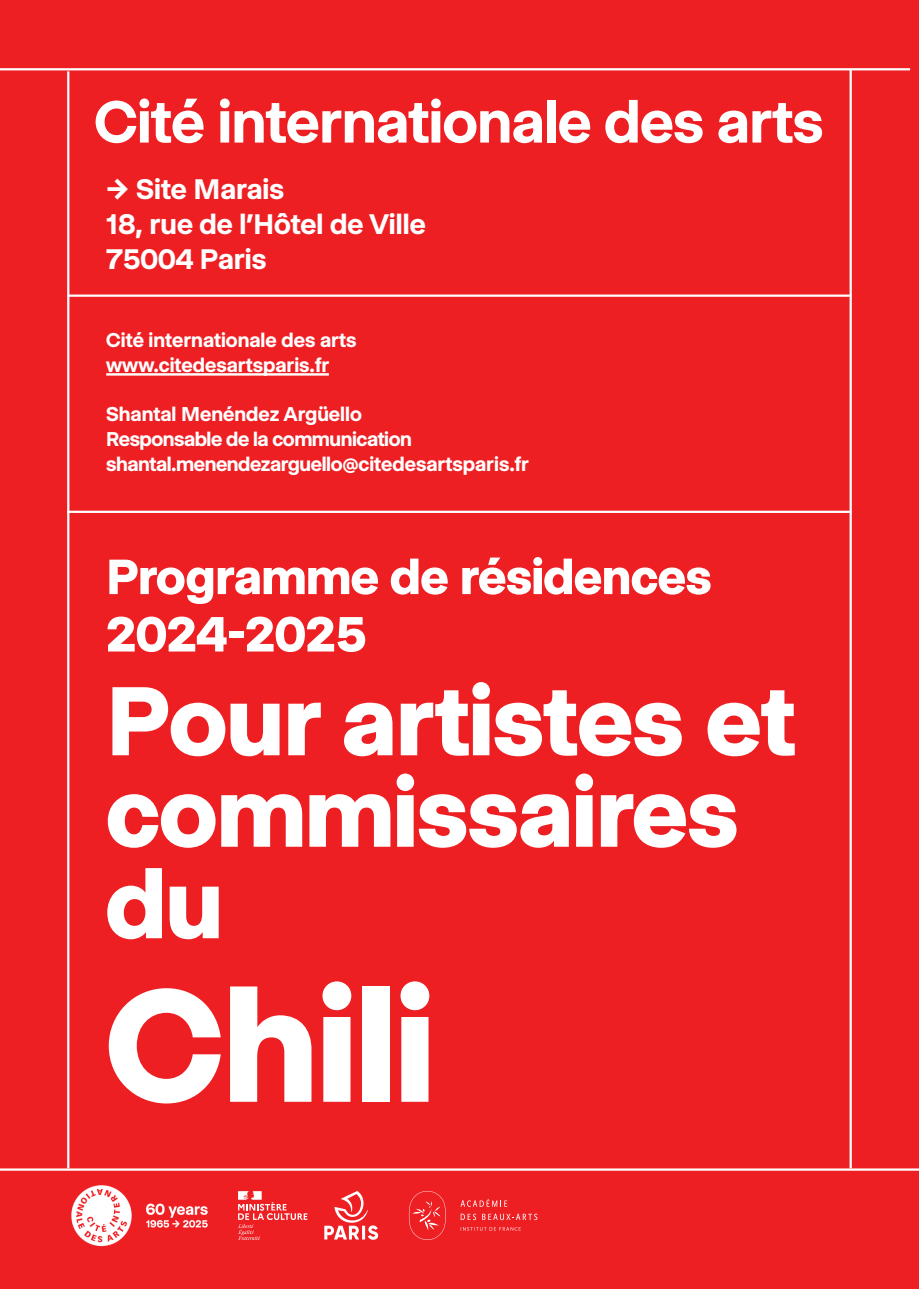
<style>
.page{position:relative;width:919px;height:1289px;background:#fff}
.page>*{position:absolute;margin:0;border:0;box-sizing:border-box;transform-origin:0 0}
.t1{font:900 169.5px "Selecta";color:#fff}
.t2{font:900 103.05px/91.5px "Selecta";color:#fff}
.t3{font:700 62.7px "Selecta";letter-spacing:-.01em;color:#fff}
.t4{font:900 52.2px/57.4px "Selecta";color:#fff}
.t5{font:700 29.85px/35.4px "Selecta";color:#fff}
.t6{font:700 21.15px/24.9px "Selecta";letter-spacing:-.02em;color:#fff}
.t7{font:700 21.15px/24.9px "Selecta";color:#fff}
</style>
<div class="page">
<div style="left:0;top:0;width:918px;height:1288px;background:#ee1f23"></div>
<hr style="left:106px;top:373px;width:223px;height:2px;background:#fff">
<hr style="left:67px;top:71px;width:2px;height:1097px;background:#fff">
<hr style="left:849px;top:69px;width:2px;height:1099px;background:#fff">
<hr style="left:0;top:68px;width:910px;height:2px;background:#fff">
<hr style="left:68px;top:294px;width:782px;height:3px;background:#fff">
<hr style="left:67px;top:510px;width:783px;height:3px;background:#fff">
<hr style="left:0;top:1168px;width:918px;height:2px;background:#fff">
<svg style="left:238px;top:1191px;width:69px;height:48px"></svg>
<svg style="left:324px;top:1191px;width:54px;height:48px"></svg>
<svg style="left:460px;top:1199px;width:47px;height:7px"></svg>
<svg style="left:460px;top:1213px;width:16px;height:6px"></svg>
<svg style="left:482px;top:1213px;width:55px;height:7px"></svg>
<svg style="left:460px;top:1227px;width:60px;height:3px"></svg>
<svg style="left:409px;top:1190px;width:37px;height:49px"></svg>
<img style="left:71px;top:1185px;width:137px;height:62px">
<h3 class="t3" style="left:94px;top:70px;width:730px">Cité internationale des arts</h3>
<h3 class="t5" style="left:106px;top:167px;width:321px">→ Site Marais<br>18, rue de l’Hôtel de Ville<br>75004 Paris</h3>
<p class="t7" style="left:106px;top:324px;width:252px">Cité internationale des arts www.citedesartsparis.fr</p>
<p class="t6" style="left:106px;top:399px;width:424px">Shantal Menéndez Argüello<br>Responsable de la communication shantal.menendezarguello@citedesartsparis.fr</p>
<h3 class="t4" style="left:106px;top:541px;width:606px">Programme de résidences<br>2024-2025</h3>
<h2 class="t2" style="left:106px;top:662px;width:690px">Pour artistes et commissaires du</h2>
<h1 class="t1" style="left:106px;top:906px;width:329px">Chili</h1>
</div>
